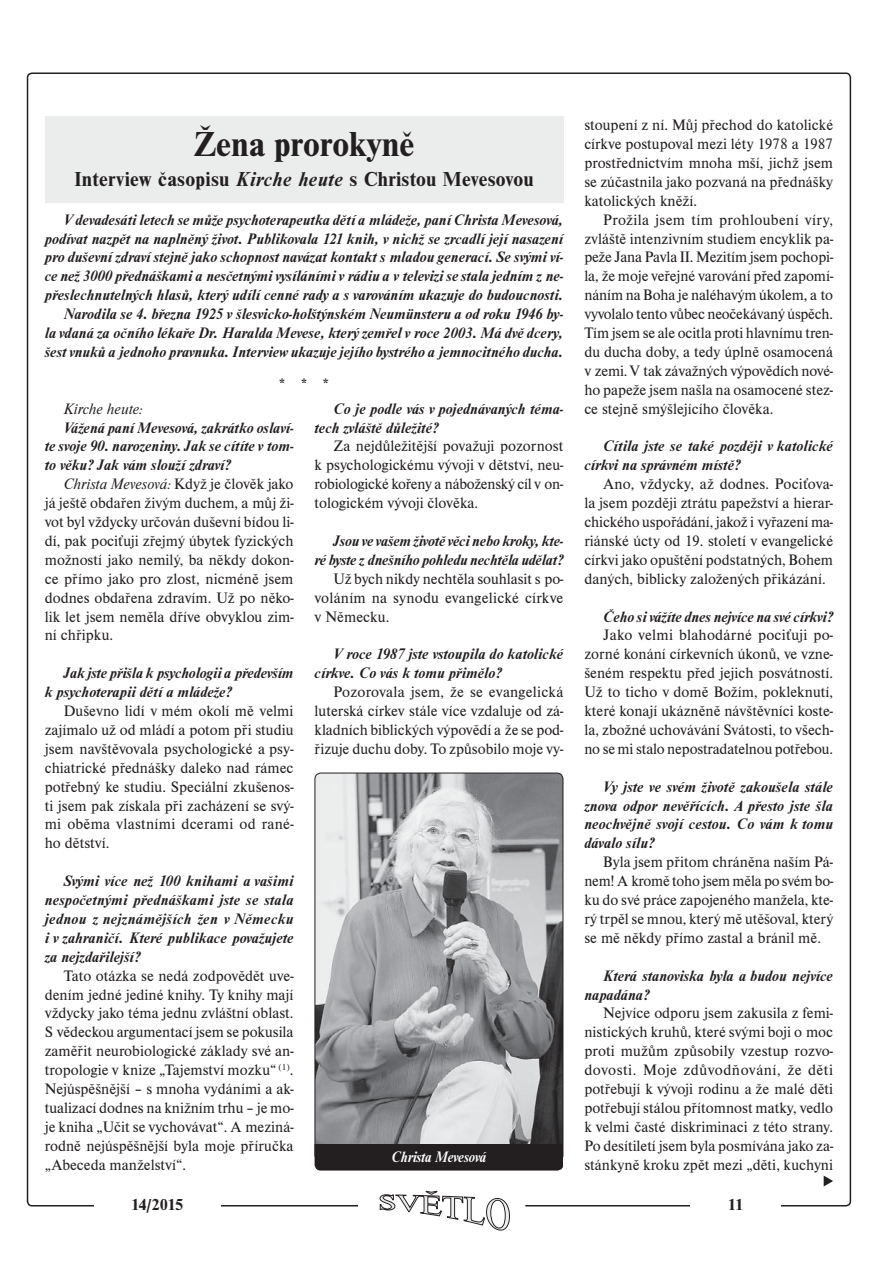
<style>
.page{position:relative;width:893px;height:1263px;background:#fff}
.page>*{position:absolute;margin:0;border:0;box-sizing:border-box;transform-origin:0 0}
.t1{font:700 36px "Nimbus Rom DEE";color:#231f20}
.t2{font:700 21px "Nimbus Rom DEE";letter-spacing:.01em;color:#231f20}
.t3{font:700 16.5px "Nimbus Rom DEE";letter-spacing:-.04em;color:#231f20}
.t4{font:15.75px/18.9px "Nimbus Rom DEE";color:#231f20;text-align:justify}
.t5{font:italic 700 15.75px/18.9px "Nimbus Rom DEE";color:#231f20}
.t6{font:italic 700 15.75px "Nimbus Rom DEE";letter-spacing:-.01em;color:#fff;scale:.91 1}
.t7{font:italic 15.75px "Nimbus Rom DEE";color:#231f20}
.t8{font:700 15.75px "Nimbus Rom DEE";color:#231f20}
.s1{font-style:italic}
</style>
<div class="page">
<svg style="left:379px;top:1191px;width:131px;height:40px"></svg>
<svg style="left:823px;top:1176px;width:10px;height:11px"></svg>
<img style="left:315px;top:773px;width:248px;height:388px;border-radius:6px">
<div style="left:314px;top:773px;width:249px;height:389px;border:1px solid #231f20;border-radius:6px"></div>
<div style="left:314px;top:1144px;width:249px;height:27px;background:#231f20"></div>
<div style="left:45px;top:116px;width:518px;height:86px;background:#ebecec"></div>
<h1 class="t1" style="left:194px;top:130px;width:222px">Žena prorokyně</h1>
<h2 class="t2" style="left:74px;top:171px;width:460px">Interview časopisu <span class="s1">Kirche heute</span> s Christou Mevesovou</h2>
<p class="t5" style="left:45px;top:211px;width:520px;text-align:right">V devadesáti letech se může psychoterapeutka dětí a mládeže, paní Christa Mevesová, podívat nazpět na naplněný život. Publikovala 121 knih, v nichž se zrcadlí její nasazení pro duševní zdraví stejně jako schopnost navázat kontakt s mladou generací. Se svými ví&shy;ce než 3000 přednáškami a nesčetnými vysíláními v rádiu a v televizi se stala jedním z ne&shy;přeslechnutelných hlasů, který udílí cenné rady a s varováním ukazuje do budoucnosti.<br>Narodila se 4. března 1925 v šlesvicko-holštýnském Neumünsteru a od roku 1946 by-<br>la vdaná za očního lékaře Dr. Haralda Mevese, který zemřel v roce 2003. Má dvě dcery, šest vnuků a jednoho pravnuka. Interview ukazuje jejího bystrého a jemnocitného ducha.</p>
<p class="t8" style="left:279px;top:378px;width:51px">* * *</p>
<p class="t5" style="left:314px;top:400px;width:250px;text-indent:19px">Co je podle vás v pojednávaných téma&shy;tech zvláště důležité?</p>
<p class="t4" style="left:314px;top:438px;width:250px;text-indent:19px">Za nejdůležitější považuji pozornost k psychologickému vývoji v dětství, neu&shy;robiologické kořeny a náboženský cíl v on&shy;tologickém vývoji člověka.</p>
<p class="t5" style="left:314px;top:533px;width:250px;text-align:right">Jsou ve vašem životě věci nebo kroky, kte-<br>ré byste z dnešního pohledu nechtěla udělat?</p>
<p class="t4" style="left:314px;top:570px;width:250px;text-indent:19px">Už bych nikdy nechtěla souhlasit s po&shy;voláním na synodu evangelické církve v Německu.</p>
<p class="t5" style="left:314px;top:646px;width:250px;text-indent:19px">V roce 1987 jste vstoupila do katolické církve. Co vás k tomu přimělo?</p>
<p class="t4" style="left:314px;top:684px;width:250px;text-indent:19px">Pozorovala jsem, že se evangelická luterská církev stále více vzdaluje od zá&shy;kladních biblických výpovědí a že se pod&shy;řizuje duchu doby. To způsobilo moje vy-</p>
<p class="t7" style="left:64px;top:402px;width:80px">Kirche heute:</p>
<p class="t5" style="left:45px;top:419px;width:250px;text-align:justify;text-indent:19px">Vážená paní Mevesová, zakrátko oslaví&shy;te svoje 90. narozeniny. Jak se cítíte v tom&shy;to věku? Jak vám slouží zdraví?</p>
<p class="t4" style="left:45px;top:476px;width:250px;text-indent:19px"><span class="s1">Christa Mevesová:</span> Když je člověk jako já ještě obdařen živým duchem, a můj ži&shy;vot byl vždycky určován duševní bídou li&shy;dí, pak pociťuji zřejmý úbytek fyzických možností jako nemilý, ba někdy dokon&shy;ce přímo jako pro zlost, nicméně jsem dodnes obdařena zdravím. Už po něko&shy;lik let jsem neměla dříve obvyklou zim&shy;ní chřipku.</p>
<p class="t5" style="left:45px;top:665px;width:250px;text-indent:19px">Jak jste přišla k psychologii a především k psychoterapii dětí a mládeže?</p>
<p class="t4" style="left:45px;top:703px;width:250px;text-indent:19px">Duševno lidí v mém okolí mě velmi zajímalo už od mládí a potom při studiu jsem navštěvovala psychologické a psy&shy;chiatrické přednášky daleko nad rámec potřebný ke studiu. Speciální zkušenos&shy;ti jsem pak získala při zacházení se svý&shy;mi oběma vlastními dcerami od rané&shy;ho dětství.</p>
<p class="t5" style="left:45px;top:873px;width:250px;text-align:justify;text-indent:19px">Svými více než 100 knihami a vašimi nespočetnými přednáškami jste se stala jednou z nejznámějších žen v Německu i v zahraničí. Které publikace považujete za nejzdařilejší?</p>
<p class="t4" style="left:45px;top:967px;width:250px;text-indent:19px">Tato otázka se nedá zodpovědět uve&shy;dením jedné jediné knihy. Ty knihy mají vždycky jako téma jednu zvláštní oblast.<br>S vědeckou argumentací jsem se pokusila zaměřit neurobiologické základy své an&shy;tropologie v knize „Tajemství mozku“ <sup>(1)</sup>.<br>Nejúspěšnější – s mnoha vydáními a ak&shy;tualizací dodnes na knižním trhu – je mo&shy;je kniha „Učit se vychovávat“. A meziná&shy;rodně nejúspěšnější byla moje příručka „Abeceda manželství“.</p>
<p class="t6" style="left:391px;top:1151px;width:105px">Christa Mevesová</p>
<p class="t4" style="left:584px;top:117px;width:250px">stoupení z ní. Můj přechod do katolické církve postupoval mezi léty 1978 a 1987 prostřednictvím mnoha mší, jichž jsem se zúčastnila jako pozvaná na přednášky katolických kněží.</p>
<p class="t4" style="left:584px;top:211px;width:250px;text-indent:19px">Prožila jsem tím prohloubení víry, zvláště intenzivním studiem encyklik pa&shy;peže Jana Pavla II. Mezitím jsem pochopi&shy;la, že moje veřejné varování před zapomí&shy;náním na Boha je naléhavým úkolem, a to vyvolalo tento vůbec neočekávaný úspěch.<br>Tím jsem se ale ocitla proti hlavnímu tren&shy;du ducha doby, a tedy úplně osamocená v zemi. V tak závažných výpovědích nové&shy;ho papeže jsem našla na osamocené stez&shy;ce stejně smýšlejícího člověka.</p>
<p class="t5" style="left:584px;top:438px;width:250px;text-indent:19px">Cítila jste se také později v katolické církvi na správném místě?</p>
<p class="t4" style="left:584px;top:476px;width:250px;text-indent:19px">Ano, vždycky, až dodnes. Pociťova&shy;la jsem později ztrátu papežství a hierar&shy;chického uspořádání, jakož i vyřazení ma&shy;riánské úcty od 19. století v evangelické církvi jako opuštění podstatných, Bohem daných, biblicky založených přikázání.</p>
<p class="t5" style="left:603px;top:608px;width:231px">Čeho si vážíte dnes nejvíce na své církvi?</p>
<p class="t4" style="left:584px;top:627px;width:250px;text-indent:19px">Jako velmi blahodárné pociťuji po&shy;zorné konání církevních úkonů, ve vzne&shy;šeném respektu před jejich posvátností.<br>Už to ticho v domě Božím, pokleknutí, které konají ukázněně návštěvníci koste&shy;la, zbožné uchovávání Svátosti, to všech&shy;no se mi stalo nepostradatelnou potřebou.</p>
<p class="t5" style="left:584px;top:778px;width:250px;text-align:justify;text-indent:19px">Vy jste ve svém životě zakoušela stále znova odpor nevěřících. A přesto jste šla neochvějně svojí cestou. Co vám k tomu dávalo sílu?</p>
<p class="t4" style="left:584px;top:854px;width:250px;text-indent:19px">Byla jsem přitom chráněna naším Pá&shy;nem! A kromě toho jsem měla po svém bo&shy;ku do své práce zapojeného manžela, kte&shy;rý trpěl se mnou, který mě utěšoval, který se mě někdy přímo zastal a bránil mě.</p>
<p class="t5" style="left:584px;top:967px;width:250px;text-indent:19px">Která stanoviska byla a budou nejvíce napadána?</p>
<p class="t4" style="left:584px;top:1005px;width:250px;text-indent:19px">Nejvíce odporu jsem zakusila z femi&shy;nistických kruhů, které svými boji o moc proti mužům způsobily vzestup rozvo&shy;dovosti. Moje zdůvodňování, že děti potřebují k vývoji rodinu a že malé děti potřebují stálou přítomnost matky, vedlo k velmi časté diskriminaci z této strany.<br>Po desítiletí jsem byla posmívána jako za&shy;stánkyně kroku zpět mezi „děti, kuchyni</p>
<p class="t3" style="left:131px;top:1198px;width:54px">14/2015</p>
<p class="t3" style="left:727px;top:1198px;width:17px">11</p>
</div>
